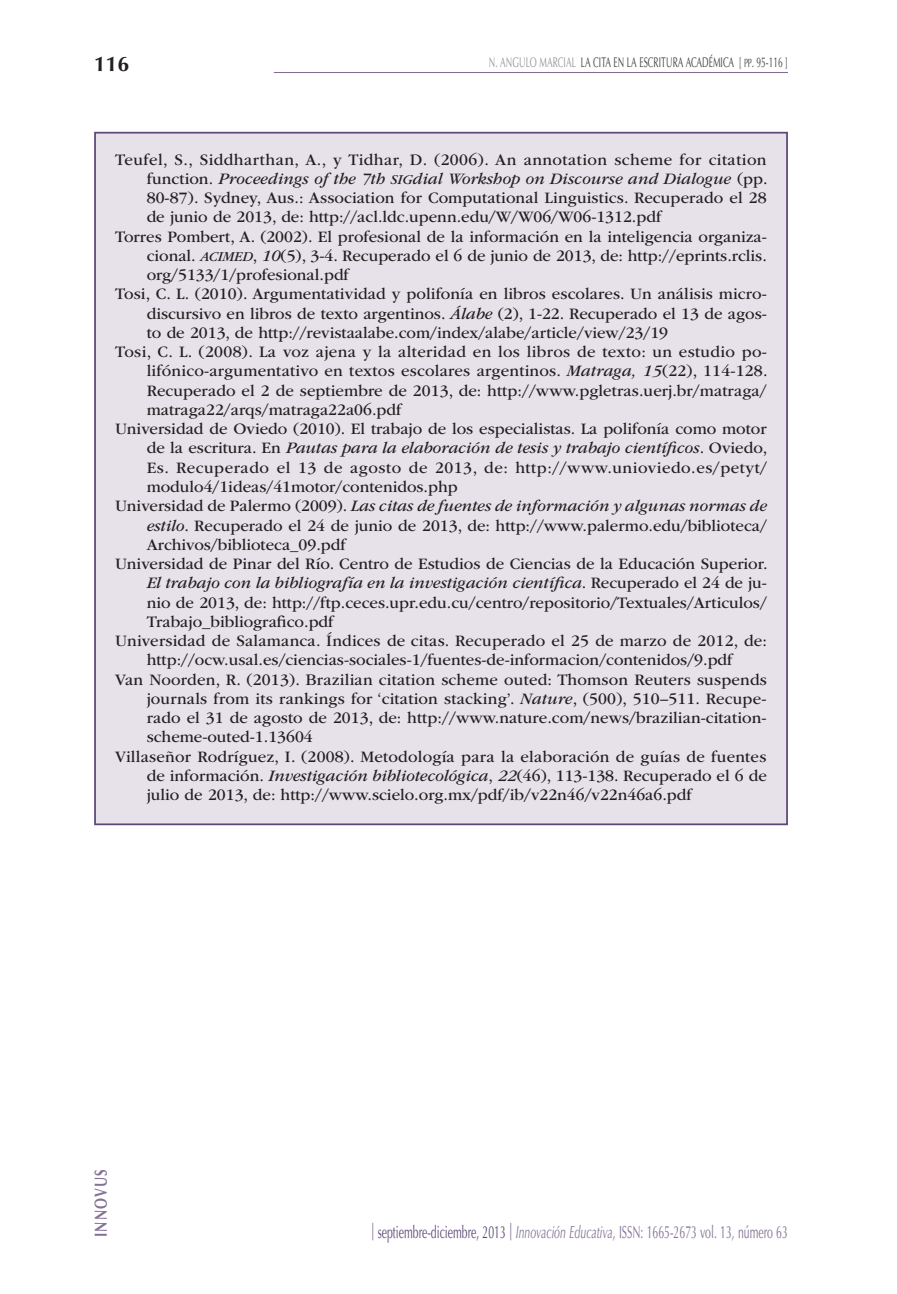
<style>
.page{position:relative;width:897px;height:1294px;background:#fff}
.page>*{position:absolute;margin:0;border:0;box-sizing:border-box;transform-origin:0 0}
.t1{font:700 21px "Optima LT Std";color:#231f20}
.t2{font:17.5px "Optima LT Std";color:#837296;scale:.6 1}
.t3{font:700 17.5px "Optima LT Std";letter-spacing:.1em;color:#837296;scale:.75 1}
.t4{font:16.62px "ITC Garamond Std";color:#231f20}
.t5{font:italic 16.62px "ITC Garamond Std";color:#231f20}
.t6{font:16.62px "ITC Garamond Std";letter-spacing:.025em;color:#231f20}
.t7{font:16.62px "ITC Garamond Std";letter-spacing:.02em;color:#231f20}
.t8{font:16.62px "ITC Garamond Std";letter-spacing:.03em;color:#231f20}
.t9{font:14px "Optima LT Std";letter-spacing:.01em;color:#3e3e3f;scale:.6 1}
.s1{color:#939598}
.s2{font-family:"Optima LT Std SC850";font-size:11.9px}
.s3{font-style:normal}
.s4{font-family:"ITC Garamond Std Bk Ita SC850";font-style:normal;font-size:14.17px}
.s5{font-family:"ITC Garamond Std Bk Ita SC850";font-size:14.17px}
.s6{font-style:italic}
.s7{color:#5c4876}
</style>
<div class="page">
<hr style="left:274px;top:72px;width:513px;height:1px;background:#7c6a90">
<div style="left:94px;top:132px;width:693px;height:693px;background:#e7e1ea;border:2px solid #5c4876"></div>
<p class="t1" style="left:94px;top:52px;width:37px">116</p>
<p class="t9" style="left:489px;top:54px;width:499px"><span class="s1">N. AN GULO MARCIAL</span> LA CITA EN LA ESCRITURA ACADÉMICA [ <span class="s2">pp</span>. 95-116 ]</p>
<p class="t6" style="left:115px;top:150px;width:653px">Teufel, S., Siddharthan, A., y Tidhar, D. (2006). An annotation scheme for citation</p>
<p class="t5" style="left:147px;top:169px;width:622px"><span class="s3">function.</span> Proceedings of the 7th <span class="s4">SIG</span>dial Workshop on Discourse and Dialogue <span class="s3">(pp.</span></p>
<p class="t4" style="left:147px;top:189px;width:621px">80-87). Sydney, Aus.: Association for Computational Linguistics. Recuperado el 28</p>
<p class="t4" style="left:147px;top:208px;width:516px">de junio de 2013, de: http://acl.ldc.upenn.edu/W/W06/W06-1312.pdf</p>
<p class="t4" style="left:115px;top:227px;width:653px">Torres Pombert, A. (2002). El profesional de la información en la inteligencia organiza-</p>
<p class="t4" style="left:147px;top:246px;width:621px">cional. <span class="s5">ACIMED</span>, <span class="s6">10</span>(5), 3-4. Recuperado el 6 de junio de 2013, de: http://eprints.rclis.</p>
<p class="t4" style="left:147px;top:266px;width:204px">org/5133/1/profesional.pdf</p>
<p class="t4" style="left:115px;top:285px;width:653px">Tosi, C. L. (2010). Argumentatividad y polifonía en libros escolares. Un análisis micro-</p>
<p class="t4" style="left:147px;top:304px;width:621px">discursivo en libros de texto argentinos. <span class="s6">Álabe</span> (2), 1-22. Recuperado el 13 de agos-</p>
<p class="t4" style="left:147px;top:323px;width:523px">to de 2013, de http://revistaalabe.com/index/alabe/article/view/23/19</p>
<p class="t7" style="left:115px;top:343px;width:653px">Tosi, C. L. (2008). La voz ajena y la alteridad en los libros de texto: un estudio po-</p>
<p class="t4" style="left:147px;top:362px;width:622px">lifónico-argumentativo en textos escolares argentinos. <span class="s6">Matraga, 15</span>(22), 114-128.</p>
<p class="t4" style="left:147px;top:381px;width:621px">Recuperado el 2 de septiembre de 2013, de: http://www.pgletras.uerj.br/matraga/</p>
<p class="t4" style="left:147px;top:400px;width:256px">matraga22/arqs/matraga22a06.pdf</p>
<p class="t4" style="left:115px;top:420px;width:652px">Universidad de Oviedo (2010). El trabajo de los especialistas. La polifonía como motor</p>
<p class="t5" style="left:147px;top:439px;width:622px"><span class="s3">de la escritura. En</span> Pautas para la elaboración de tesis y trabajo científicos<span class="s3">. Oviedo,</span></p>
<p class="t8" style="left:147px;top:458px;width:622px">Es. Recuperado el 13 de agosto de 2013, de: http://www.unioviedo.es/petyt/</p>
<p class="t4" style="left:147px;top:477px;width:312px">modulo4/1ideas/41motor/contenidos.php</p>
<p class="t5" style="left:115px;top:497px;width:653px"><span class="s3">Universidad de Palermo (2009).</span> Las citas de fuentes de información y algunas normas de</p>
<p class="t4" style="left:147px;top:516px;width:621px"><span class="s6">estilo</span>. Recuperado el 24 de junio de 2013, de: http://www.palermo.edu/biblioteca/</p>
<p class="t4" style="left:147px;top:535px;width:201px">Archivos/biblioteca_09.pdf</p>
<p class="t4" style="left:115px;top:554px;width:654px">Universidad de Pinar del Río. Centro de Estudios de Ciencias de la Educación Superior.</p>
<p class="t5" style="left:147px;top:574px;width:621px">El trabajo con la bibliografía en la investigación científica<span class="s3">. Recuperado el 24 de ju-</span></p>
<p class="t4" style="left:147px;top:593px;width:621px">nio de 2013, de: http://ftp.ceces.upr.edu.cu/centro/repositorio/Textuales/Articulos/</p>
<p class="t4" style="left:147px;top:612px;width:188px">Trabajo_bibliografico.pdf</p>
<p class="t4" style="left:115px;top:631px;width:653px">Universidad de Salamanca. Índices de citas. Recuperado el 25 de marzo de 2012, de:</p>
<p class="t4" style="left:147px;top:651px;width:587px">http://ocw.usal.es/ciencias-sociales-1/fuentes-de-informacion/contenidos/9.pdf</p>
<p class="t4" style="left:115px;top:670px;width:653px">Van Noorden, R. (2013). Brazilian citation scheme outed: Thomson Reuters suspends</p>
<p class="t4" style="left:147px;top:689px;width:621px">journals from its rankings for ‘citation stacking’. <span class="s6">Nature</span>, (500), 510–511. Recupe-</p>
<p class="t4" style="left:147px;top:708px;width:621px">rado el 31 de agosto de 2013, de: http://www.nature.com/news/brazilian-citation-</p>
<p class="t4" style="left:147px;top:728px;width:167px">scheme-outed-1.13604</p>
<p class="t4" style="left:115px;top:747px;width:652px">Villaseñor Rodríguez, I. (2008). Metodología para la elaboración de guías de fuentes</p>
<p class="t4" style="left:147px;top:766px;width:621px">de información. <span class="s6">Investigación bibliotecológica</span>, <span class="s6">22</span>(46), 113-138. Recuperado el 6 de</p>
<p class="t4" style="left:147px;top:785px;width:546px">julio de 2013, de: http://www.scielo.org.mx/pdf/ib/v22n46/v22n46a6.pdf</p>
<p class="t3" style="left:91px;top:1237px;width:93px;rotate:-90deg">INNOVUS</p>
<p class="t2" style="left:371px;top:1221px;width:696px"><span class="s7">| SEPTIEMBRE-DICIEMBRE, 2013 |</span> <span class="s6">Innovación Educativa</span>, ISSN: 1665-2673 VOL. 13, NÚMERO 63</p>
</div>
